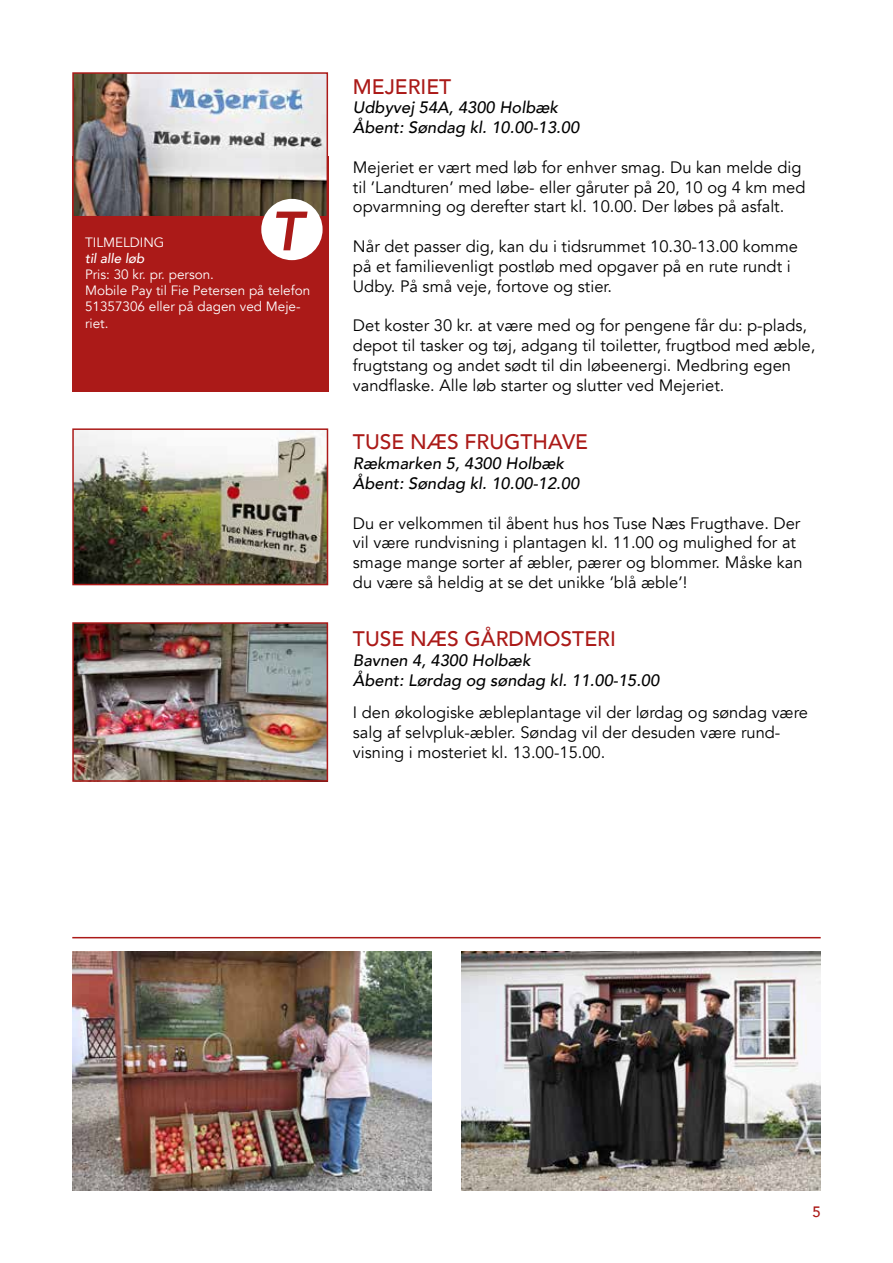
<style>
.page{position:relative;width:893px;height:1263px;background:#fff}
.page>*{position:absolute;margin:0;border:0;box-sizing:border-box;transform-origin:0 0}
.t1{font:italic 800 54.75px "Avenir";color:#ab1a18}
.t2{font:500 21px "Avenir";color:#ab1a18}
.t3{font:16.5px/19.8px "Avenir";color:#000}
.t4{font:italic 500 16.5px/19.8px "Avenir";color:#000}
.t5{font:500 15px "Avenir";color:#ab1a18}
.t6{font:13.5px/16.2px "Avenir";color:#fff}
.t7{font:italic 500 13.5px "Avenir";color:#fff}
</style>
<div class="page">
<div style="left:72px;top:157px;width:256px;height:235px;background:#ab1a18"></div>
<img style="left:75px;top:75px;width:250px;height:139px">
<div style="left:72px;top:72px;width:256px;height:145px;border:2px solid #ab1a18"></div>
<img style="left:75px;top:431px;width:250px;height:151px">
<div style="left:72px;top:428px;width:256px;height:157px;border:2px solid #ab1a18"></div>
<img style="left:75px;top:625px;width:250px;height:154px">
<div style="left:72px;top:622px;width:256px;height:160px;border:2px solid #ab1a18"></div>
<div style="left:261px;top:199px;width:62px;height:61px;background:#fff;border-radius:50%"></div>
<img style="left:72px;top:951px;width:360px;height:240px">
<img style="left:461px;top:951px;width:360px;height:240px">
<hr style="left:72px;top:937px;width:749px;height:1px;background:#ab1a18">
<h1 class="t1" style="left:271px;top:199px;width:33px">T</h1>
<p class="t6" style="left:85px;top:234px;width:81px">TILMELDING</p>
<p class="t7" style="left:85px;top:250px;width:61px">til alle løb</p>
<p class="t6" style="left:85px;top:267px;width:227px">Pris: 30 kr. pr. person.<br>Mobile Pay til Fie Petersen på telefon<br>51357306 eller på dagen ved Meje&shy;riet.</p>
<p class="t2" style="left:353px;top:68px;width:100px">MEJERIET</p>
<p class="t4" style="left:353px;top:98px;width:228px">Udbyvej 54A, 4300 Holbæk<br>Åbent: Søndag kl. 10.00-13.00</p>
<p class="t3" style="left:353px;top:158px;width:454px">Mejeriet er vært med løb for enhver smag. Du kan melde dig til ’Landturen’ med løbe- eller gåruter på 20, 10 og 4 km med opvarmning og derefter start kl. 10.00. Der løbes på asfalt.</p>
<p class="t3" style="left:353px;top:237px;width:446px">Når det passer dig, kan du i tidsrummet 10.30-13.00 komme på et familievenligt postløb med opgaver på en rute rundt i<br>Udby. På små veje, fortove og stier.</p>
<p class="t3" style="left:353px;top:316px;width:464px">Det koster 30 kr. at være med og for pengene får du: p-plads, depot til tasker og tøj, adgang til toiletter, frugtbod med æble, frugtstang og andet sødt til din løbeenergi. Medbring egen vandflaske. Alle løb starter og slutter ved Mejeriet.</p>
<p class="t2" style="left:353px;top:424px;width:237px">TUSE NÆS FRUGTHAVE</p>
<p class="t4" style="left:353px;top:454px;width:228px">Rækmarken 5, 4300 Holbæk<br>Åbent: Søndag kl. 10.00-12.00</p>
<p class="t3" style="left:353px;top:513px;width:451px">Du er velkommen til åbent hus hos Tuse Næs Frugthave. Der vil være rundvisning i plantagen kl. 11.00 og mulighed for at smage mange sorter af æbler, pærer og blommer. Måske kan du være så heldig at se det unikke ’blå æble’!</p>
<p class="t2" style="left:353px;top:621px;width:264px">TUSE NÆS GÅRDMOSTERI</p>
<p class="t4" style="left:353px;top:650px;width:308px">Bavnen 4, 4300 Holbæk<br>Åbent: Lørdag og søndag kl. 11.00-15.00</p>
<p class="t3" style="left:353px;top:703px;width:457px">I den økologiske æbleplantage vil der lørdag og søndag være salg af selvpluk-æbler. Søndag vil der desuden være rund&shy;visning i mosteriet kl. 13.00-15.00.</p>
<p class="t5" style="left:812px;top:1199px;width:10px">5</p>
</div>
